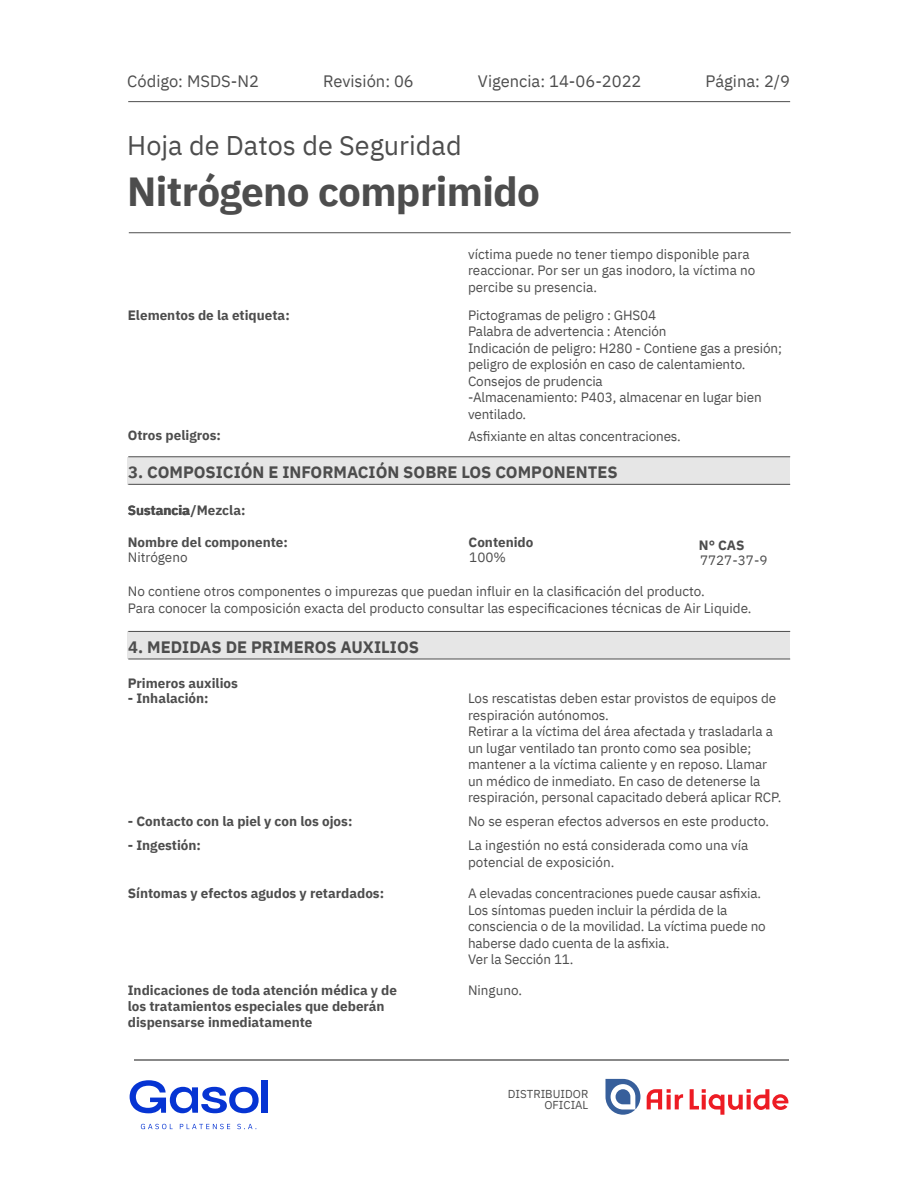
<style>
.page{position:relative;width:918px;height:1188px;background:#fff}
.page>*{position:absolute;margin:0;border:0;box-sizing:border-box;transform-origin:0 0}
.t1{font:700 40.5px "IBM Plex Sans";letter-spacing:-.015em;color:#4d4d4d}
.t2{font:27px "IBM Plex Sans";color:#4d4d4d}
.t3{font:700 16.5px "IBM Plex Sans";color:#4d4d4d}
.t4{font:16.5px "IBM Plex Sans";color:#4d4d4d}
.t5{font:13.5px/16.5px "IBM Plex Sans";letter-spacing:-.005em;color:#4d4d4d}
.t6{font:700 13.5px/16.2px "IBM Plex Sans";color:#4d4d4d}
.t7{font:600 13.5px "IBM Plex Sans";color:#4d4d4d}
.t8{font:11.55px/11.9px "IBM Plex Sans";color:#4d4d4d;text-align:right}
.s1{font-weight:700}
</style>
<div class="page">
<hr style="left:128px;top:101px;width:662px;height:1px;background:#4d4d4d">
<hr style="left:129px;top:232px;width:662px;height:1px;background:#4d4d4d">
<div style="left:128px;top:457px;width:662px;height:27px;background:#e6e6e6"></div>
<hr style="left:128px;top:456px;width:662px;height:1px;background:#4d4d4d">
<hr style="left:128px;top:484px;width:662px;height:1px;background:#4d4d4d">
<div style="left:128px;top:631px;width:662px;height:28px;background:#e6e6e6"></div>
<hr style="left:128px;top:631px;width:662px;height:1px;background:#4d4d4d">
<hr style="left:128px;top:659px;width:662px;height:1px;background:#4d4d4d">
<hr style="left:134px;top:1060px;width:654px;height:1px;background:#888">
<svg style="left:647px;top:1089px;width:36px;height:20px"></svg>
<svg style="left:690px;top:1089px;width:98px;height:26px"></svg>
<svg style="left:605px;top:1079px;width:35px;height:36px"></svg>
<div style="left:262px;top:1080px;width:6px;height:33px;background:#0634d3"></div>
<svg style="left:130px;top:1080px;width:129px;height:33px"></svg>
<svg style="left:141px;top:1124px;width:32px;height:5px"></svg>
<svg style="left:180px;top:1124px;width:50px;height:5px"></svg>
<svg style="left:237px;top:1124px;width:19px;height:5px"></svg>
<p class="t4" style="left:127px;top:69px;width:133px">Código: MSDS-N2</p>
<p class="t4" style="left:323px;top:69px;width:92px">Revisión: 06</p>
<p class="t4" style="left:478px;top:69px;width:165px">Vigencia: 14-06-2022</p>
<p class="t4" style="left:706px;top:69px;width:86px">Página: 2/9</p>
<h2 class="t2" style="left:127px;top:124px;width:336px">Hoja de Datos de Seguridad</h2>
<h1 class="t1" style="left:127px;top:159px;width:414px">Nitrógeno comprimido</h1>
<p class="t6" style="left:128px;top:306px;width:163px">Elementos de la etiqueta:</p>
<p class="t6" style="left:128px;top:426px;width:95px">Otros peligros:</p>
<p class="t5" style="left:468px;top:245px;width:289px">víctima puede no tener tiempo disponible para reaccionar. Por ser un gas inodoro, la víctima no percibe su presencia.</p>
<p class="t5" style="left:468px;top:305px;width:315px">Pictogramas de peligro : GHS04<br>Palabra de advertencia : Atención<br>Indicación de peligro: H280 - Contiene gas a presión; peligro de explosión en caso de calentamiento.<br>Consejos de prudencia<br>-Almacenamiento: P403, almacenar en lugar bien ventilado.</p>
<p class="t5" style="left:468px;top:427px;width:214px">Asfixiante en altas concentraciones.</p>
<p class="t3" style="left:128px;top:459px;width:491px">3. COMPOSICIÓN E INFORMACIÓN SOBRE LOS COMPONENTES</p>
<p class="t7" style="left:128px;top:499px;width:119px">Sustancia<span class="s1">/Mezcla:</span></p>
<p class="t6" style="left:128px;top:533px;width:162px">Nombre del componente:</p>
<p class="t6" style="left:469px;top:533px;width:66px">Contenido</p>
<p class="t5" style="left:128px;top:548px;width:61px">Nitrógeno</p>
<p class="t5" style="left:469px;top:548px;width:38px">100%</p>
<p class="t6" style="left:699px;top:536px;width:47px">N° CAS</p>
<p class="t5" style="left:700px;top:551px;width:69px">7727-37-9</p>
<p class="t5" style="left:128px;top:582px;width:625px">No contiene otros componentes o impurezas que puedan influir en la clasificación del producto.<br>Para conocer la composición exacta del producto consultar las especificaciones técnicas de Air Liquide.</p>
<p class="t3" style="left:128px;top:634px;width:292px">4. MEDIDAS DE PRIMEROS AUXILIOS</p>
<p class="t6" style="left:128px;top:674px;width:112px">Primeros auxilios</p>
<p class="t6" style="left:128px;top:689px;width:82px">- Inhalación:</p>
<p class="t6" style="left:128px;top:812px;width:226px">- Contacto con la piel y con los ojos:</p>
<p class="t6" style="left:128px;top:836px;width:75px">- Ingestión:</p>
<p class="t6" style="left:128px;top:884px;width:258px">Síntomas y efectos agudos y retardados:</p>
<p class="t5" style="left:468px;top:689px;width:315px">Los rescatistas deben estar provistos de equipos de respiración autónomos.<br>Retirar a la víctima del área afectada y trasladarla a un lugar ventilado tan pronto como sea posible; mantener a la víctima caliente y en reposo. Llamar un médico de inmediato. En caso de detenerse la respiración, personal capacitado deberá aplicar RCP.</p>
<p class="t5" style="left:468px;top:808px;width:303px;line-height:24.6px">No se esperan efectos adversos en este producto.<br>La ingestión no está considerada como una vía</p>
<p class="t5" style="left:468px;top:853px;width:148px">potencial de exposición.</p>
<p class="t5" style="left:468px;top:884px;width:299px">A elevadas concentraciones puede causar asfixia.<br>Los síntomas pueden incluir la pérdida de la consciencia o de la movilidad. La víctima puede no haberse dado cuenta de la asfixia.<br>Ver la Sección 11.</p>
<p class="t6" style="left:128px;top:981px;width:271px">Indicaciones de toda atención médica y de los tratamientos especiales que deberán dispensarse inmediatamente</p>
<p class="t5" style="left:468px;top:981px;width:55px">Ninguno.</p>
<p class="t8" style="left:508px;top:1087px;width:82px">DISTRIBUIDOR<br>OFICIAL</p>
</div>
